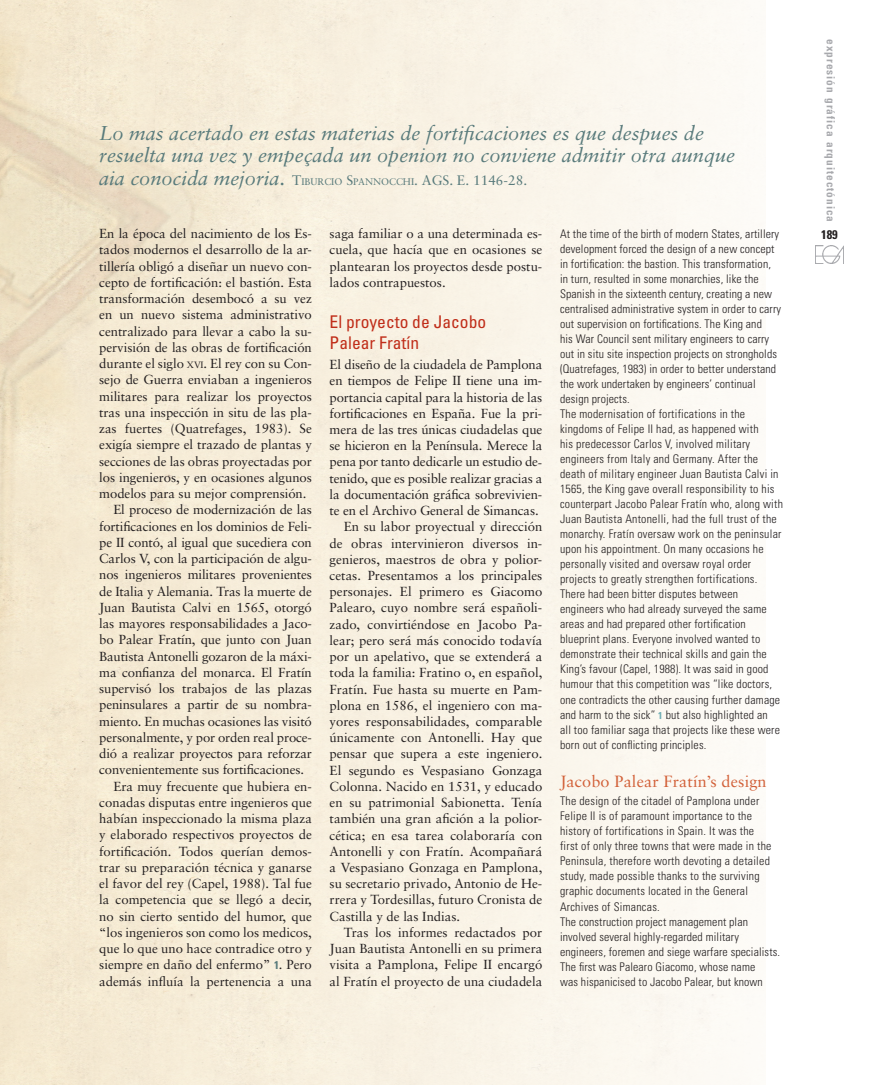
<style>
.page{position:relative;width:872px;height:1085px;background:#fff}
.page>*{position:absolute;margin:0;border:0;box-sizing:border-box;transform-origin:0 0}
.t1{font:italic 20px/22.5px "Sabon";color:#587a7b}
.TITULAR_1_CAST{font:condensed 17.5px/21.5px "Univers";color:#c02d19}
.TITULAR_1_INGLES{font:16.25px "Sabon";letter-spacing:.01em;color:#d26038}
.List_Paragraph{font:13.12px/16.2px "Sabon";color:#231f20;text-align:justify}
.t2{font:700 condensed 12.5px "Univers";color:#231f20}
.P__rrafo_de_lista1{font:300 condensed 11.88px/15px "Univers";letter-spacing:.015em;color:#231f20}
.t3{font:700 condensed 11.25px "Univers";letter-spacing:.09em;color:#a8a9ad}
.s1{font-style:normal}
.s2{font-style:normal;font-size:13.75px}
.s3{font-style:normal;font-size:9.62px}
.s4{font-size:9.12px}
.s5{font-family:"Univers";font-weight:700;font-stretch:condensed;font-size:11.25px;color:#587a7b}
.s6{font-weight:700;font-size:10px;color:#70aeb5}
</style>
<div class="page">
<img style="left:815px;top:246px;width:28px;height:17px">
<p class="t1" style="left:99px;top:121px;width:637px">Lo mas acertado en estas materias de fortificaciones es que despues de resuelta una vez y empeçada un openion no conviene admitir otra aunque aia conocida mejoria<span class="s1">.</span> <span class="s2">T</span><span class="s3">IBURCIO</span> <span class="s2">S</span><span class="s3">PANNOCCHI</span><span class="s2">. AGS. E. 1146-28.</span></p>
<p class="List_Paragraph" style="left:99px;top:225px;width:214px">En la época del nacimiento de los Es&shy;tados modernos el desarrollo de la ar&shy;tillería obligó a diseñar un nuevo con&shy;cepto de fortificación: el bastión. Esta transformación desembocó a su vez en un nuevo sistema administrativo centralizado para llevar a cabo la su&shy;pervisión de las obras de fortificación durante el siglo <span class="s4">XVI</span>. El rey con su Con&shy;sejo de Guerra enviaban a ingenieros militares para realizar los proyectos tras una inspección in situ de las pla&shy;zas fuertes (Quatrefages, 1983). Se exigía siempre el trazado de plantas y secciones de las obras proyectadas por los ingenieros, y en ocasiones algunos modelos para su mejor comprensión.</p>
<p class="List_Paragraph" style="left:99px;top:501px;width:214px;text-indent:14px">El proceso de modernización de las fortificaciones en los dominios de Feli&shy;pe II contó, al igual que sucediera con Carlos V, con la participación de algu&shy;nos ingenieros militares provenientes de Italia y Alemania. Tras la muerte de Juan Bautista Calvi en 1565, otorgó las mayores responsabilidades a Jaco&shy;bo Palear Fratín, que junto con Juan Bautista Antonelli gozaron de la máxi&shy;ma confianza del monarca. El Fratín supervisó los trabajos de las plazas peninsulares a partir de su nombra&shy;miento. En muchas ocasiones las visitó personalmente, y por orden real proce&shy;dió a realizar proyectos para reforzar convenientemente sus fortificaciones.</p>
<p class="List_Paragraph" style="left:99px;top:777px;width:214px;text-indent:14px">Era muy frecuente que hubiera en&shy;conadas disputas entre ingenieros que habían inspeccionado la misma plaza y elaborado respectivos proyectos de fortificación. Todos querían demos&shy;trar su preparación técnica y ganarse el favor del rey (Capel, 1988). Tal fue la competencia que se llegó a decir, no sin cierto sentido del humor, que “los ingenieros son como los medicos, que lo que uno hace contradice otro y siempre en daño del enfermo” <span class="s5">1</span>. Pero además influía la pertenencia a una</p>
<p class="List_Paragraph" style="left:330px;top:225px;width:214px">saga familiar o a una determinada es&shy;cuela, que hacía que en ocasiones se plantearan los proyectos desde postu&shy;lados contrapuestos.</p>
<p class="TITULAR_1_CAST" style="left:330px;top:310px;width:158px">El proyecto de Jacobo<br>Palear Fratín</p>
<p class="List_Paragraph" style="left:330px;top:356px;width:214px">El diseño de la ciudadela de Pamplona en tiempos de Felipe II tiene una im&shy;portancia capital para la historia de las fortificaciones en España. Fue la pri&shy;mera de las tres únicas ciudadelas que se hicieron en la Península. Merece la pena por tanto dedicarle un estudio de&shy;tenido, que es posible realizar gracias a la documentación gráfica sobrevivien&shy;te en el Archivo General de Simancas.</p>
<p class="List_Paragraph" style="left:330px;top:518px;width:214px;text-indent:14px">En su labor proyectual y dirección de obras intervinieron diversos in&shy;genieros, maestros de obra y polior&shy;cetas. Presentamos a los principales personajes. El primero es Giacomo Palearo, cuyo nombre será españoli&shy;zado, convirtiéndose en Jacobo Pa&shy;lear; pero será más conocido todavía por un apelativo, que se extenderá a toda la familia: Fratino o, en español, Fratín. Fue hasta su muerte en Pam&shy;plona en 1586, el ingeniero con ma&shy;yores responsabilidades, comparable únicamente con Antonelli. Hay que pensar que supera a este ingeniero.<br>El segundo es Vespasiano Gonzaga Colonna. Nacido en 1531, y educado en su patrimonial Sabionetta. Tenía también una gran afición a la polior&shy;cética; en esa tarea colaboraría con Antonelli y con Fratín. Acompañará a Vespasiano Gonzaga en Pamplona, su secretario privado, Antonio de He&shy;rrera y Tordesillas, futuro Cronista de Castilla y de las Indias.</p>
<p class="List_Paragraph" style="left:330px;top:923px;width:214px;text-indent:14px">Tras los informes redactados por Juan Bautista Antonelli en su primera visita a Pamplona, Felipe II encargó al Fratín el proyecto de una ciudadela</p>
<p class="P__rrafo_de_lista1" style="left:560px;top:226px;width:222px">At the time of the birth of modern States, artillery development forced the design of a new concept in fortification: the bastion. This transformation, in turn, resulted in some monarchies, like the Spanish in the sixteenth century, creating a new centralised administrative system in order to carry out supervision on fortifications. The King and<br>his War Council sent military engineers to carry out in situ site inspection projects on strongholds (Quatrefages, 1983) in order to better understand the work undertaken by engineers’ continual design projects.</p>
<p class="P__rrafo_de_lista1" style="left:560px;top:406px;width:224px">The modernisation of fortifications in the kingdoms of Felipe II had, as happened with<br>his predecessor Carlos V, involved military engineers from Italy and Germany. After the death of military engineer Juan Bautista Calvi in 1565, the King gave overall responsibility to his counterpart Jacobo Palear Fratín who, along with Juan Bautista Antonelli, had the full trust of the monarchy. Fratín oversaw work on the peninsular upon his appointment. On many occasions he personally visited and oversaw royal order projects to greatly strengthen fortifications.</p>
<p class="P__rrafo_de_lista1" style="left:560px;top:586px;width:222px">There had been bitter disputes between engineers who had already surveyed the same areas and had prepared other fortification blueprint plans. Everyone involved wanted to demonstrate their technical skills and gain the King’s favour (Capel, 1988). It was said in good humour that this competition was “like doctors, one contradicts the other causing further damage and harm to the sick” <span class="s6">1</span> but also highlighted an all too familiar saga that projects like these were born out of conflicting principles.</p>
<p class="TITULAR_1_INGLES" style="left:560px;top:771px;width:208px">Jacobo Palear Fratín’s design</p>
<p class="P__rrafo_de_lista1" style="left:560px;top:793px;width:213px">The design of the citadel of Pamplona under Felipe II is of paramount importance to the history of fortifications in Spain. It was the first of only three towns that were made in the Peninsula, therefore worth devoting a detailed study, made possible thanks to the surviving graphic documents located in the General Archives of Simancas.</p>
<p class="P__rrafo_de_lista1" style="left:560px;top:913px;width:221px">The construction project management plan involved several highly-regarded military engineers, foremen and siege warfare specialists.<br>The first was Palearo Giacomo, whose name<br>was hispanicised to Jacobo Palear, but known</p>
<p class="t3" style="left:837px;top:39px;width:184px;rotate:90deg">expresión gráfica arquitectónica</p>
<p class="t2" style="left:821px;top:226px;width:18px">189</p>
</div>
